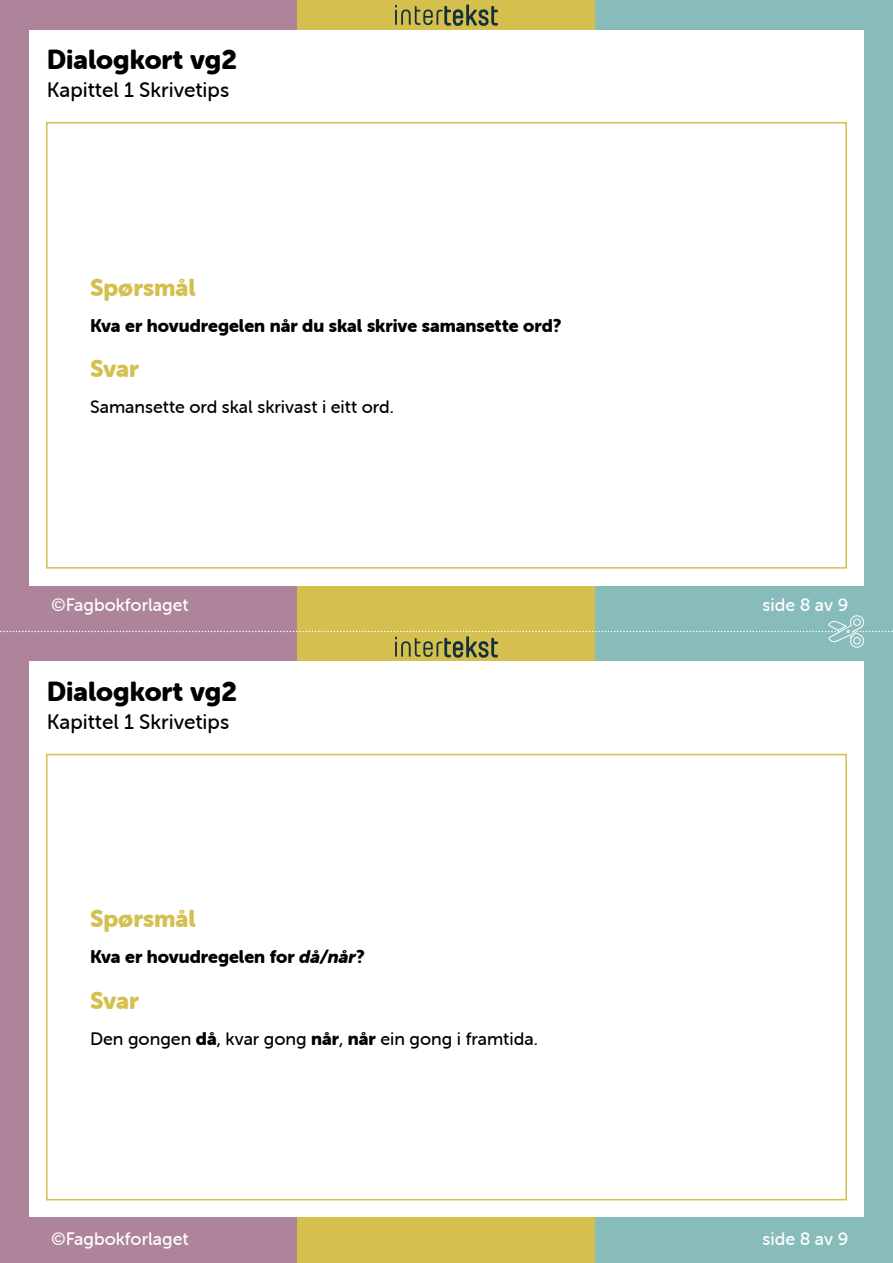
<style>
.page{position:relative;width:893px;height:1263px;background:#fff}
.page>*{position:absolute;margin:0;border:0;box-sizing:border-box;transform-origin:0 0}
.t1{font:27px "Museo Sans Rounded 900";color:#000}
.Card_Heading{font:24px "Museo Sans Rounded 900";color:#d5bf4f}
.t2{font:21px "Museo Sans Rounded 500";color:#000}
.Svar{font:18px "Museo Sans Rounded 500";color:#000}
.Sporsmal{font:18px "Museo Sans Rounded 900";color:#000}
.Sporsmal-2{font:18px "Museo Sans Rounded 500";color:#fff}
.s1{font-style:italic}
.s2{font-family:"Museo Sans Rounded 900"}
</style>
<div class="page">
<div style="left:0;top:0;width:298px;height:632px;background:#ae849a"></div>
<div style="left:0;top:632px;width:298px;height:631px;background:#ae849a"></div>
<div style="left:298px;top:0;width:297px;height:632px;background:#d5bf4f"></div>
<div style="left:298px;top:632px;width:297px;height:631px;background:#d5bf4f"></div>
<div style="left:595px;top:0;width:298px;height:632px;background:#88bcba"></div>
<div style="left:595px;top:632px;width:298px;height:631px;background:#88bcba"></div>
<svg style="left:395px;top:4px;width:103px;height:22px"></svg>
<svg style="left:0;top:615px;width:893px;height:43px"></svg>
<div style="left:29px;top:30px;width:835px;height:555px;background:#fff"></div>
<div style="left:29px;top:662px;width:835px;height:555px;background:#fff"></div>
<div style="left:46px;top:122px;width:801px;height:447px;border:2px solid #d5bf4f"></div>
<div style="left:46px;top:754px;width:801px;height:446px;border:2px solid #d5bf4f"></div>
<h1 class="t1" style="left:47px;top:44px;width:192px">Dialogkort vg2</h1>
<p class="t2" style="left:47px;top:78px;width:184px">Kapittel 1 Skrivetips</p>
<p class="Card_Heading" style="left:90px;top:274px;width:107px">Spørsmål</p>
<p class="Sporsmal" style="left:90px;top:315px;width:473px">Kva er hovudregelen når du skal skrive samansette ord?</p>
<p class="Card_Heading" style="left:90px;top:355px;width:50px">Svar</p>
<p class="Svar" style="left:90px;top:397px;width:305px">Samansette ord skal skrivast i eitt ord.</p>
<p class="Sporsmal-2" style="left:51px;top:595px;width:139px">©Fagbokforlaget</p>
<p class="Sporsmal-2" style="left:762px;top:595px;width:87px">side 8 av 9</p>
<h1 class="t1" style="left:47px;top:676px;width:192px">Dialogkort vg2</h1>
<p class="t2" style="left:47px;top:710px;width:184px">Kapittel 1 Skrivetips</p>
<p class="Card_Heading" style="left:90px;top:905px;width:107px">Spørsmål</p>
<p class="Sporsmal" style="left:90px;top:947px;width:276px">Kva er hovudregelen for <span class="s1">då/når</span>?</p>
<p class="Card_Heading" style="left:90px;top:987px;width:50px">Svar</p>
<p class="Svar" style="left:90px;top:1029px;width:449px">Den gongen <span class="s2">då</span>, kvar gong <span class="s2">når</span>, <span class="s2">når</span> ein gong i framtida.</p>
<p class="Sporsmal-2" style="left:51px;top:1228px;width:139px">©Fagbokforlaget</p>
<p class="Sporsmal-2" style="left:762px;top:1228px;width:87px">side 8 av 9</p>
</div>
